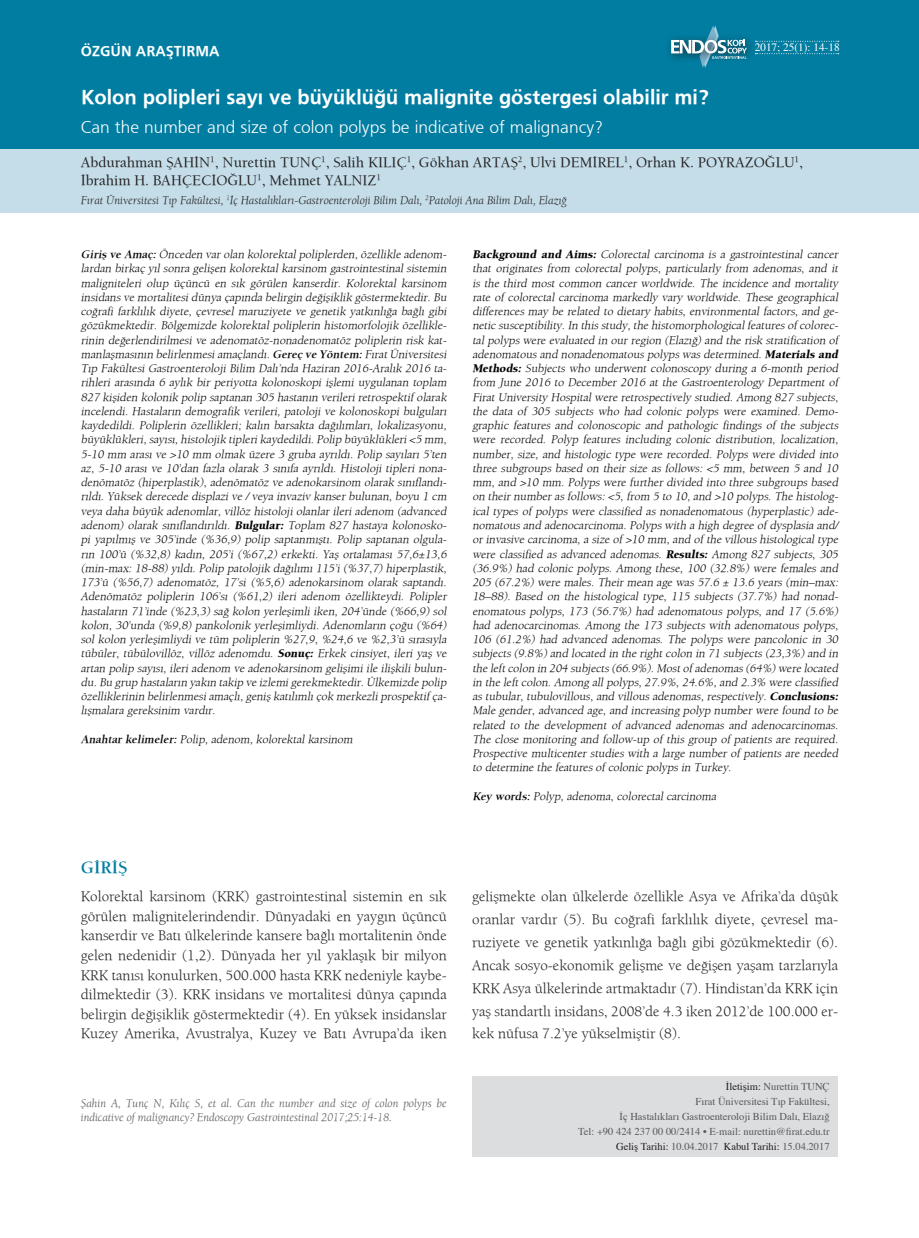
<style>
.page{position:relative;width:919px;height:1238px;background:#fff}
.page>*{position:absolute;margin:0;border:0;box-sizing:border-box;transform-origin:0 0}
.t1{font:700 21px "Fruga Sans";color:#fff}
.t2{font:300 18px "Fruga Sans";color:#fff}
.t3{font:700 18px "Berkeley";color:#007da1}
.t4{font:300 15px/19.6px "Berkeley";color:#231f20;text-align:justify}
.t5{font:500 15px/18px "Berkeley";color:#231f20}
.t6{font:700 15px "Fruga Sans";color:#fff}
.t7{font:italic 300 12px/14.2px "Berkeley";color:#040503;text-align:justify}
.t8{font:italic 300 12px/14.4px "Berkeley";color:#57585a}
.t9{font:italic 300 12px "Berkeley";color:#231f20}
.t10{font:11.25px "Times";color:#fff}
.t11{font:10.5px/15px "Times";color:#57585a;text-align:right}
.s1{font-weight:700}
.s2{font-weight:900}
.s3{color:#231f20}
</style>
<div class="page">
<hr style="left:918px;top:0;width:1px;height:45px;background:#007da1">
<div style="left:472px;top:1076px;width:366px;height:81px;background:#dcdddf"></div>
<div style="left:0;top:0;width:918px;height:191px;background:#007da1"></div>
<div style="left:0;top:149px;width:918px;height:64px;background:#c4dde9"></div>
<svg style="left:756px;top:41px;width:82px;height:1px"></svg>
<svg style="left:756px;top:53px;width:82px;height:1px"></svg>
<div style="left:665px;top:34px;width:91px;height:30px;background:#231f20;opacity:.75"></div>
<svg style="left:671px;top:26px;width:76px;height:42px"></svg>
<p class="t6" style="left:81px;top:42px;width:140px">ÖZGÜN ARAŞTIRMA</p>
<p class="t10" style="left:754px;top:40px;width:86px">2017; 25(1): 14-18</p>
<h1 class="t1" style="left:81px;top:85px;width:629px">Kolon polipleri sayı ve büyüklüğü malignite göstergesi olabilir mi?</h1>
<h2 class="t2" style="left:81px;top:116px;width:523px">Can the number and size of colon polyps be indicative of malignancy?</h2>
<p class="t5" style="left:81px;top:153px;width:723px">Abdurahman ŞAHİN<sup>1</sup>, Nurettin TUNÇ<sup>1</sup>, Salih KILIÇ<sup>1</sup>, Gökhan ARTAŞ<sup>2</sup>, Ulvi DEMİREL<sup>1</sup>, Orhan K. POYRAZOĞLU<sup>1</sup>,<br>İbrahim H. BAHÇECİOĞLU<sup>1</sup>, Mehmet YALNIZ<sup>1</sup></p>
<p class="t9" style="left:81px;top:193px;width:487px">Fırat Üniversitesi Tıp Fakültesi, <sup>1</sup>İç Hastalıkları-Gastroenteroloji Bilim Dalı, <sup>2</sup>Patoloji Ana Bilim Dalı, Elazığ</p>
<p class="t7" style="left:81px;top:247px;width:370px"><span class="s1">Giriş ve Amaç:</span>Önceden varolan kolorektalpoliplerden,özellikle adenom&shy;lardan birkaç yıl sonra gelişen kolorektal karsinom gastrointestinal sistemin maligniteleri olup üçüncü en sık görülen kanserdir. Kolorektal karsinom insidansve mortalitesidünya çapında belirgin değişiklik göstermektedir.Bu coğrafi farklılık diyete, çevresel maruziyete ve genetik yatkınlığa bağlı gibi gözükmektedir. Bölgemizde kolorektal poliplerin histomorfoloj ik özellikle&shy;rinin değerlendirilmesi ve adenomatöz-nonadenomatöz poliplerin risk kat&shy;manlaşmasının belirlenmesiamaçlandı.<span class="s1">Gereç ve Yöntem:</span>FıratÜniversitesi Tıp Fakültesi Gastroenteroloj i Bilim Dalı’nda Haziran 2016-Aralık 2016 ta&shy;rihleri arasında 6 aylık bir periyotta kolonoskopi işlemi uygulanan toplam 827 kişiden kolonik polip saptanan 305 hastanın verileriretrospektif olarak incelendi. Hastaların demografik verileri, patoloj i ve kolonoskopi bulguları kaydedildi. Poliplerin özellikleri; kalın barsakta dağılımları, lokalizasyonu, büyüklükleri,sayısı,histoloj ik tiplerikaydedildi.Polip büyüklükleri&lt;5 mm, 5-10 mm arası ve &gt;10 mm olmak üzere 3 gruba ayrıldı. Polip sayıları 5’ten az, 5-10 arası ve 10’dan fazla olarak 3 sınıfa ayrıldı. Histoloj i tipleri nona&shy;denömatöz (hiperplastik), adenömatöz ve adenokarsinom olarak sınıflandı&shy;rıldı.Yüksek derecede displazive /veya invaziv kanserbulunan,boyu 1 cm veya daha büyük adenomlar, villöz histoloj i olanlar ileri adenom (advanced adenom) olarak sınıflandırıldı. <span class="s2">Bulgular:</span> Toplam 827 hastaya kolonosko&shy;pi yapılmış ve 305’inde (%36,9) polip saptanmıştı. Polip saptanan olgula&shy;rın 100’ü (%32,8) kadın, 205’i (%67,2) erkekti. Yaş ortalaması 57,6±13,6 (min-max: 18-88) yıldı. Polip patoloj ik dağılımı 115’i (%37,7) hiperplastik, 173’ü (%56,7) adenomatöz, 17’si (%5,6) adenokarsinom olarak saptandı.<br>Adenömatöz poliplerin 106’sı (%61,2) ileri adenom özellikteydi. Polipler hastaların 71’inde (%23,3) sağ kolon yerleşimli iken, 204’ünde (%66,9) sol kolon, 30’unda (%9,8) pankolonik yerleşimliydi. Adenomların çoğu (%64) sol kolon yerleşimliydi ve tüm poliplerin %27,9, %24,6 ve %2,3’ü sırasıyla tübüler, tübülovillöz, villöz adenomdu. <span class="s2">Sonuç:</span> Erkek cinsiyet, ileri yaş ve artan polip sayısı, ileri adenom ve adenokarsinom gelişimi ile ilişkili bulun&shy;du.Bu grup hastaların yakın takip ve izlemigerekmektedir.Ülkemizde polip özelliklerinin belirlenmesiamaçlı,genişkatılımlıçok merkezliprospektif ça&shy;lışmalara gereksinim vardır.</p>
<p class="t7" style="left:81px;top:731px;width:276px"><span class="s1">Anahtar kelimeler:</span> Polip,adenom,kolorektalkarsinom</p>
<h2 class="t3" style="left:81px;top:856px;width:49px">GİRİŞ</h2>
<p class="t4" style="left:81px;top:886px;width:367px">Kolorektal karsinom (KRK) gastrointestinal sistemin en sık görülen malignitelerindendir. Dünyadaki en yaygın üçüncü kanserdir ve Batı ülkelerinde kansere bağlı mortalitenin önde gelen nedenidir (1,2). Dünyada her yıl yaklaşık bir milyon KRK tanısı konulurken, 500.000 hasta KRK nedeniyle kaybe&shy;dilmektedir (3). KRK insidans ve mortalitesi dünya çapında belirgin değişiklik göstermektedir (4). En yüksek insidanslar Kuzey Amerika, Avustralya, Kuzey ve Batı Avrupa’da iken</p>
<p class="t8" style="left:81px;top:1095px;width:367px">Şahin A, Tunç N, Kılıç S, et al. Can the number and size of colon polyps be indicative of malignancy? Endoscopy Gastrointestinal 2017;25:14-18.</p>
<p class="t7" style="left:472px;top:247px;width:370px;text-align:left"><span class="s2">Background and Aims:</span> Colorectal carcinoma is a gastrointestinal cancer that originates from colorectal polyps, particularly from adenomas, and it is the third most common cancer worldwide. The incidence and mortality rate of colorectal carcinoma markedly vary worldwide. These geographical differences may be related to dietary habits, environmental factors, and ge&shy;netic susceptibility .In thisstudy,the histomorphologicalfeaturesof colorec&shy;tal polyps were evaluated in our region (Elazığ) and the risk stratification of adenomatousand nonadenomatouspolypswasdetermined.<span class="s2">Materials and Methods:</span> Subj ects who underwent colonoscopy during a 6-month period from June 2016 to December 2016 at the Gastroenterology Department of Firat University Hospital were retrospectively studied. Among 827 subj ects, the data of 305 subj ects who had colonic polyps were examined. Demo&shy;graphic features and colonoscopic and pathologic findings of the subj ects were recorded. Polyp features including colonic distribution, localization, number, size, and histologic type were recorded. Polyps were divided into three subgroups based on their size as follows: &lt;5 mm, between 5 and 10 mm, and &gt;10 mm. Polyps were further divided into three subgroups based on theirnumberasfollows:&lt;5,from 5 to 10,and &gt;10 polyps.The histolog&shy;ical types of polyps were classified as nonadenomatous (hyperplastic) ade&shy;nomatousand adenocarcinoma.Polypswith a high degree of dysplasia and/ orinvasive carcinoma,a size of &gt;10 mm,and of the villoushistologicaltype were classified as advanced adenomas. <span class="s2">Results:</span> Among 827 subj ects, 305 (36.9%) had colonic polyps. Among these, 100 (32.8%) were females and 205 (67.2%) were males. Their mean age was 57.6 ± 13.6 years (min–max:<br>18–88). Based on the histological type, 115 subj ects (37.7%) had nonad&shy;enomatous polyps, 173 (56.7%) had adenomatous polyps, and 17 (5.6%) had adenocarcinomas. Among the 173 subj ects with adenomatous polyps, 106 (61.2%) had advanced adenomas. The polyps were pancolonic in 30 subj ects(9.8%)and located in the rightcolon in 71 subj ects(23,3%)and in the leftcolon in 204 subj ects(66.9%).Mostof adenomas(64%)were located in the leftcolon.Among allpolyps,27.9%,24.6%,and 2.3% were classified astubular,tubulovillous,and villousadenomas,respectively .<span class="s2">Conclusions:<br></span>Male gender, advanced age, and increasing polyp number were found to be related to the development of advanced adenomas and adenocarcinomas.<br>The close monitoring and follow-up of this group of patients are required.<br>Prospective multicenter studies with a large number of patients are needed to determine the featuresof colonic polypsin Turkey .</p>
<p class="t7" style="left:472px;top:788px;width:248px"><span class="s1">Key words:</span> Polyp,adenoma,colorectalcarcinoma</p>
<p class="t4" style="left:472px;top:884px;width:367px;line-height:23px">gelişmekte olan ülkelerde özellikle Asya ve Afrika’da düşük oranlar vardır (5). Bu coğrafi farklılık diyete, çevresel ma&shy;ruziyete ve genetik yatkınlığa bağlı gibi gözükmektedir (6).<br>Ancak sosyo-ekonomik gelişme ve değişen yaşam tarzlarıyla KRK Asya ülkelerinde artmaktadır (7). Hindistan’da KRK için yaş standartlı insidans, 2008’de 4.3 iken 2012’de 100.000 er&shy;kek nüfusa 7.2’ye yükselmiştir (8).</p>
<p class="t11" style="left:578px;top:1079px;width:253px"><span class="s3">İletişim:</span> Nurettin TUNÇ<br>Fırat Üniversitesi Tıp Fakültesi,<br>İç Hastalıkları Gastroenteroloji Bilim Dalı, Elazığ<br>Tel: +90 424 237 00 00/2414 • E-mail: nurettin@firat.edu.tr <span class="s3">Geliş Tarihi:</span> 10.04.2017 <span class="s3">Kabul Tarihi:</span> 15.04.2017</p>
</div>
